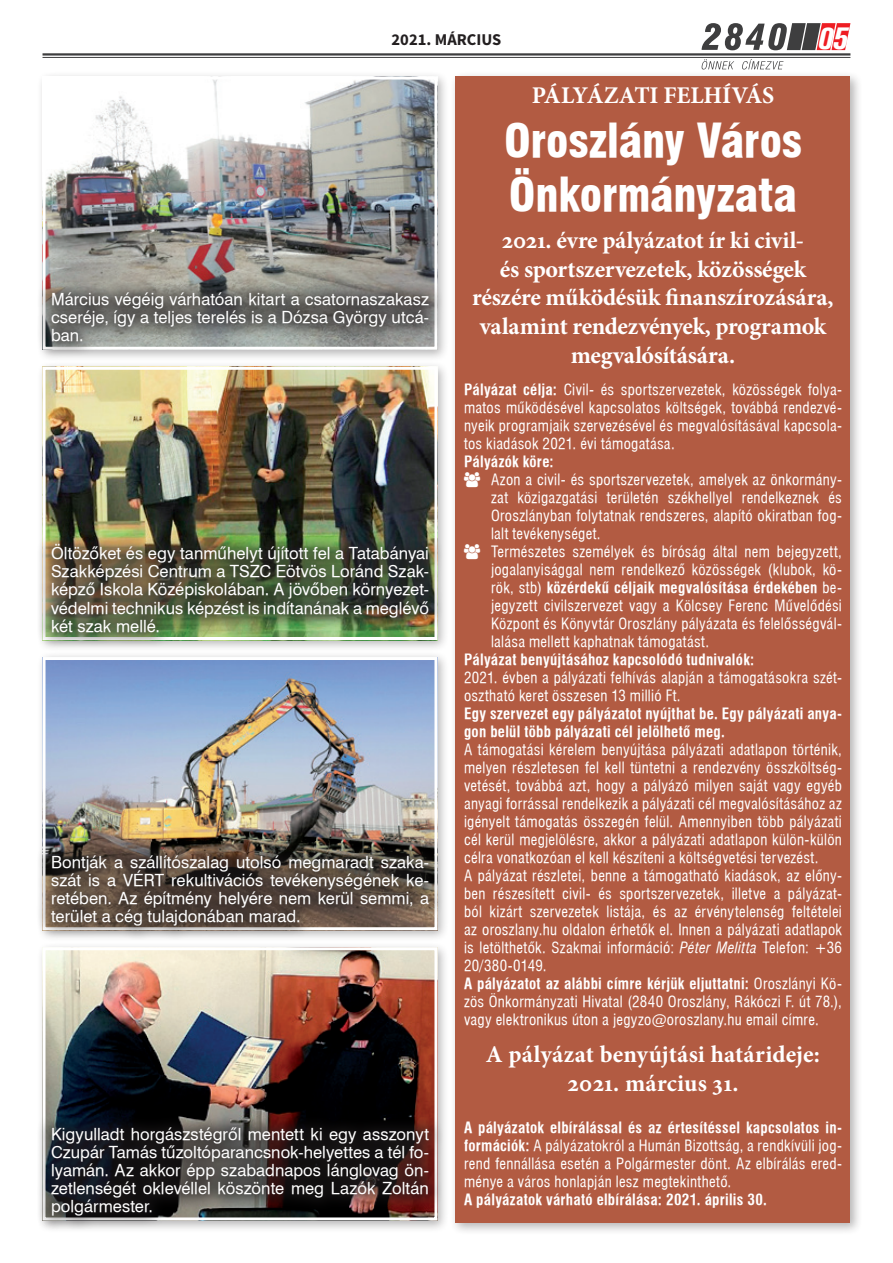
<style>
.page{position:relative;width:893px;height:1263px;background:#fff}
.page>*{position:absolute;margin:0;border:0;box-sizing:border-box;transform-origin:0 0}
.t1{font:45px/54px "Swiss 721 Blk Cn PFL";letter-spacing:-.005em;color:#fff}
.t2{font:italic 700 30px "Akzidenz Grotesk Cn X PFL";color:#fff}
.t3{font:700 24px/28.8px "Minion Pro";letter-spacing:-.005em;color:#fff;text-align:center}
.t4{font:16.5px/18px "Swiss 721 PFL";letter-spacing:.005em;color:#fff;text-align:justify}
.t5{font:700 16.5px "Source Sans Pro";color:#231f20}
.t6{font:15px/18px "Swiss 721 Cn PFL";letter-spacing:.02em;color:#fff}
.t7{font:700 15px/18px "Swiss 721 Cn PFL";letter-spacing:.02em;color:#fff}
.s1{font-weight:700}
.s2{font-style:italic}
</style>
<div class="page">
<svg style="left:702px;top:23px;width:148px;height:27px"></svg>
<svg style="left:702px;top:59px;width:32px;height:10px"></svg>
<svg style="left:742px;top:59px;width:41px;height:10px"></svg>
<hr style="left:43px;top:53px;width:807px;height:3px;background:#3e3e3f">
<hr style="left:43px;top:57px;width:807px;height:1px;background:#3e3e3f">
<div style="left:37px;top:651px;width:413px;height:291px;background:#231f20;opacity:.33"></div>
<img style="left:47px;top:661px;width:386px;height:179px">
<div style="left:43px;top:657px;width:394px;height:273px;border:3px solid #fff"></div>
<div style="left:37px;top:71px;width:413px;height:291px;background:#231f20;opacity:.33"></div>
<img style="left:47px;top:81px;width:386px;height:197px">
<div style="left:43px;top:77px;width:394px;height:273px;border:3px solid #fff"></div>
<div style="left:37px;top:941px;width:413px;height:291px;background:#231f20;opacity:.33"></div>
<img style="left:47px;top:951px;width:386px;height:161px">
<div style="left:43px;top:947px;width:394px;height:273px;border:3px solid #fff"></div>
<div style="left:37px;top:361px;width:413px;height:291px;background:#231f20;opacity:.33"></div>
<img style="left:47px;top:371px;width:386px;height:158px">
<div style="left:43px;top:367px;width:394px;height:273px;border:3px solid #fff"></div>
<div style="left:449px;top:71px;width:414px;height:1164px;background:#231f20;opacity:.33"></div>
<div style="left:455px;top:77px;width:395px;height:1146px;background:#b25b42"></div>
<div style="left:36px;top:278px;width:408px;height:79px;background:#231f20;opacity:.75"></div>
<div style="left:36px;top:529px;width:408px;height:118px;background:#231f20;opacity:.75"></div>
<div style="left:36px;top:840px;width:408px;height:100px;background:#231f20;opacity:.75"></div>
<div style="left:36px;top:1112px;width:408px;height:119px;background:#231f20;opacity:.75"></div>
<p class="t5" style="left:392px;top:29px;width:111px">2021. MÁRCIUS</p>
<h2 class="t2" style="left:817px;top:20px;width:33px">05</h2>
<h3 class="t3" style="left:532px;top:80px;width:244px">PÁLYÁZATI FELHÍVÁS</h3>
<h1 class="t1" style="left:504px;top:113px;width:299px">Oroszlány Város<br>Önkormányzata</h1>
<h3 class="t3" style="left:472px;top:225px;width:363px">2021. évre pályázatot ír ki civil-<br>és sportszervezetek, közösségek részére működésük finanszírozására, valamint rendezvények, programok megvalósítására.</h3>
<p class="t6" style="left:464px;top:380px;width:379px;text-align:justify"><span class="s1">Pályázat célja:</span> Civil- és sportszervezetek, közösségek folya&shy;matos működésével kapcsolatos költségek, továbbá rendezvé&shy;nyeik programjaik szervezésével és megvalósításával kapcsola&shy;tos kiadások 2021. évi támogatása.</p>
<p class="t7" style="left:464px;top:452px;width:91px">Pályázók köre:</p>
<p class="t6" style="left:491px;top:470px;width:352px">Azon a civil- és sportszervezetek, amelyek az önkormány&shy;zat közigazgatási területén székhellyel rendelkeznek és Oroszlányban folytatnak rendszeres, alapító okiratban fog&shy;lalt tevékenységet.<br>Természetes személyek és bíróság által nem bejegyzett, jogalanyisággal nem rendelkező közösségek (klubok, kö&shy;rök, stb) <span class="s1">közérdekű céljaik megvalósítása érdekében</span> be&shy;jegyzett civilszervezet vagy a Kölcsey Ferenc Művelődési Központ és Könyvtár Oroszlány pályázata és felelősségvál&shy;lalása mellett kaphatnak támogatást.</p>
<p class="t7" style="left:464px;top:650px;width:292px">Pályázat benyújtásához kapcsolódó tudnivalók:</p>
<p class="t6" style="left:464px;top:668px;width:379px">2021. évben a pályázati felhívás alapján a támogatásokra szét&shy;osztható keret összesen 13 millió Ft.</p>
<p class="t7" style="left:464px;top:704px;width:379px">Egy szervezet egy pályázatot nyújthat be. Egy pályázati anya&shy;gon belül több pályázati cél jelölhető meg.</p>
<p class="t6" style="left:464px;top:740px;width:379px">A támogatási kérelem benyújtása pályázati adatlapon történik, melyen részletesen fel kell tüntetni a rendezvény összköltség&shy;vetését, továbbá azt, hogy a pályázó milyen saját vagy egyéb anyagi forrással rendelkezik a pályázati cél megvalósításához az igényelt támogatás összegén felül. Amennyiben több pályázati cél kerül megjelölésre, akkor a pályázati adatlapon külön-külön célra vonatkozóan el kell készíteni a költségvetési tervezést.<br>A pályázat részletei, benne a támogatható kiadások, az előny&shy;ben részesített civil- és sportszervezetek, illetve a pályázat&shy;ból kizárt szervezetek listája, és az érvénytelenség feltételei az oroszlany.hu oldalon érhetők el. Innen a pályázati adatlapok is letölthetők. Szakmai információ: <span class="s2">Péter Melitta</span> Telefon: +36<br>20/380-0149.<br><span class="s1">A pályázatot az alábbi címre kérjük eljuttatni:</span> Oroszlányi Kö&shy;zös Önkormányzati Hivatal (2840 Oroszlány, Rákóczi F. út 78.), vagy elektronikus úton a jegyzo@oroszlany.hu email címre.</p>
<h3 class="t3" style="left:486px;top:1039px;width:335px">A pályázat benyújtási határideje:<br>2021. március 31.</h3>
<p class="t6" style="left:464px;top:1118px;width:379px;text-align:justify"><span class="s1">A pályázatok elbírálással és az értesítéssel kapcsolatos in&shy;formációk:</span> A pályázatokról a Humán Bizottság, a rendkívüli jog&shy;rend fennállása esetén a Polgármester dönt. Az elbírálás ered&shy;ménye a város honlapján lesz megtekinthető.</p>
<p class="t7" style="left:464px;top:1190px;width:304px">A pályázatok várható elbírálása: 2021. április 30.</p>
<p class="t4" style="left:51px;top:290px;width:379px">Március végéig várhatóan kitart a csatornaszakasz cseréje, így a teljes terelés is a Dózsa György utcá&shy;ban.</p>
<p class="t4" style="left:51px;top:544px;width:379px">Öltözőket és egy tanműhelyt újított fel a Tatabányai Szakképzési Centrum a TSZC Eötvös Loránd Szak&shy;képző Iskola Középiskolában. A jövőben környezet&shy;védelmi technikus képzést is indítanának a meglévő két szak mellé.</p>
<p class="t4" style="left:51px;top:853px;width:379px">Bontják a szállítószalag utolsó megmaradt szaka&shy;szát is a VÉRT rekultivációs tevékenységének ke&shy;retében. Az építmény helyére nem kerül semmi, a terület a cég tulajdonában marad.</p>
<p class="t4" style="left:51px;top:1125px;width:379px">Kigyulladt horgászstégről mentett ki egy asszonyt Czupár Tamás tűzoltóparancsnok-helyettes a tél fo&shy;lyamán. Az akkor épp szabadnapos lánglovag ön&shy;zetlenségét oklevéllel köszönte meg Lazók Zoltán polgármester.</p>
</div>
